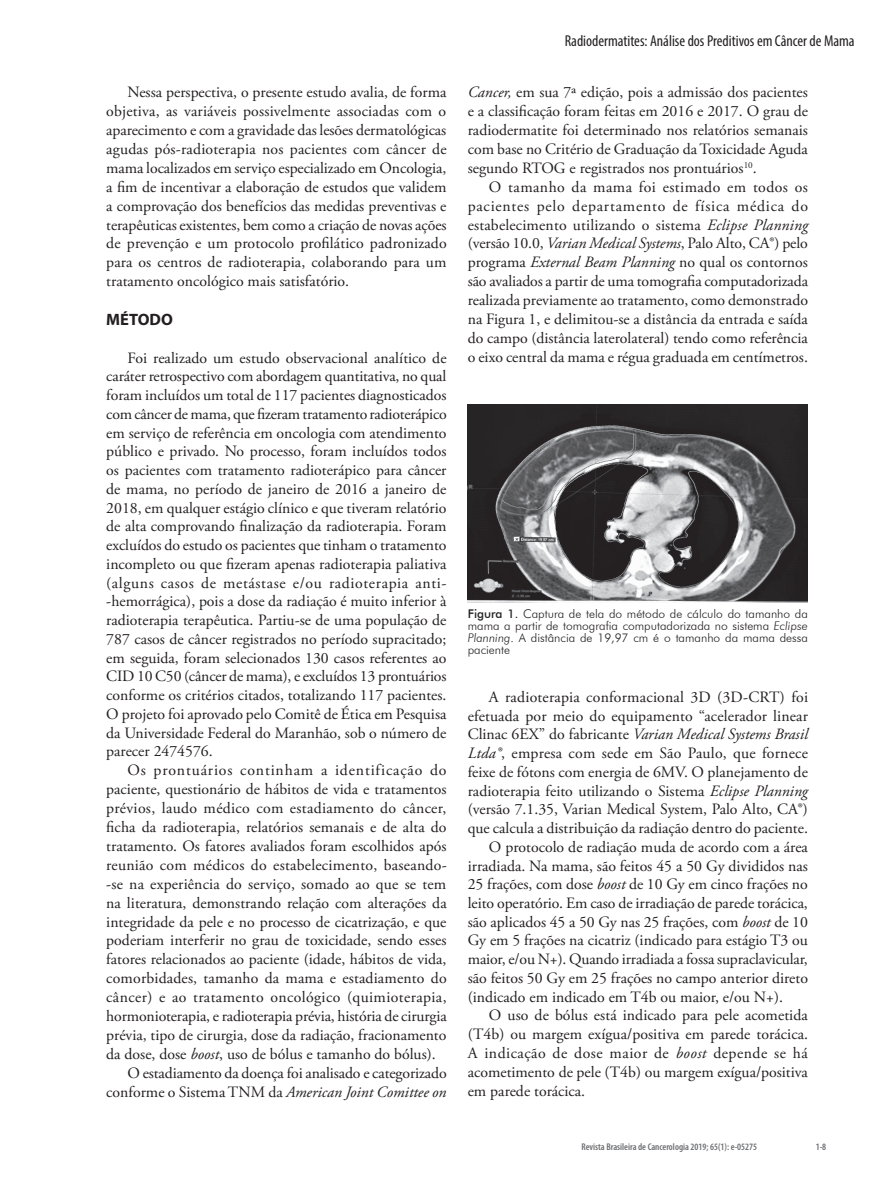
<style>
.page{position:relative;width:893px;height:1191px;background:#fff}
.page>*{position:absolute;margin:0;border:0;box-sizing:border-box;transform-origin:0 0}
.t1{font:700 16.5px "Myriad Pro";color:#231f20}
.t2{font:15.75px/18.9px "Adobe Garamond Pro";color:#231f20;text-align:justify}
.t3{font:italic 15.75px "Adobe Garamond Pro";color:#231f20}
.t4{font:condensed 15.75px "Myriad Pro";color:#231f20}
.t5{font:15.75px "Adobe Garamond Pro";letter-spacing:.025em;color:#231f20}
.t6{font:15.75px "Adobe Garamond Pro";letter-spacing:.02em;color:#231f20}
.t7{font:15.75px "Adobe Garamond Pro";letter-spacing:.03em;color:#231f20}
.t8{font:15.75px "Adobe Garamond Pro";letter-spacing:.055em;color:#231f20}
.t9{font:300 12px/12px "Futura BT";color:#231f20;text-align:justify}
.t10{font:600 condensed 9.75px "Myriad Pro";color:#6c6d70}
.s1{font-style:italic}
.s2{font-style:normal}
.s3{font-weight:500}
</style>
<div class="page">
<img style="left:468px;top:404px;width:340px;height:198px">
<p class="t2" style="left:106px;top:83px;width:342px;text-indent:21px">Nessa perspectiva, o presente estudo avalia, de forma objetiva, as variáveis possivelmente associadas com o aparecimento e com a gravidade das lesões dermatológicas agudas pós-radioterapia nos pacientes com câncer de mama localizados em serviço especializado em Oncologia, a fim de incentivar a elaboração de estudos que validem a comprovação dos benefícios das medidas preventivas e terapêuticas existentes, bem como a criação de novas ações de prevenção e um protocolo profilático padronizado para os centros de radioterapia, colaborando para um tratamento oncológico mais satisfatório.</p>
<p class="t1" style="left:106px;top:309px;width:68px">MÉTODO</p>
<p class="t2" style="left:106px;top:349px;width:342px;text-indent:21px">Foi realizado um estudo observacional analítico de caráter retrospectivo com abordagem quantitativa, no qual foram incluídos um total de 117 pacientes diagnosticados com câncer de mama, que fizeram tratamento radioterápico em serviço de referência em oncologia com atendimento público e privado. No processo, foram incluídos todos os pacientes com tratamento radioterápico para câncer de mama, no período de janeiro de 2016 a janeiro de 2018, em qualquer estágio clínico e que tiveram relatório de alta comprovando finalização da radioterapia. Foram excluídos do estudo os pacientes que tinham o tratamento incompleto ou que fizeram apenas radioterapia paliativa (alguns casos de metástase e/ou radioterapia anti--hemorrágica), pois a dose da radiação é muito inferior à radioterapia terapêutica. Partiu-se de uma população de 787 casos de câncer registrados no período supracitado; em seguida, foram selecionados 130 casos referentes ao CID 10 C50 (câncer de mama), e excluídos 13 prontuários conforme os critérios citados, totalizando 117 pacientes.<br>O projeto foi aprovado pelo Comitê de Ética em Pesquisa da Universidade Federal do Maranhão, sob o número de parecer 2474576.</p>
<p class="t8" style="left:128px;top:761px;width:321px">Os prontuários continham a identificação do</p>
<p class="t2" style="left:106px;top:780px;width:342px">paciente, questionário de hábitos de vida e tratamentos</p>
<p class="t6" style="left:106px;top:798px;width:342px">prévios, laudo médico com estadiamento do câncer,</p>
<p class="t2" style="left:106px;top:818px;width:342px">ficha da radioterapia, relatórios semanais e de alta do</p>
<p class="t2" style="left:106px;top:837px;width:342px">tratamento. Os fatores avaliados foram escolhidos após</p>
<p class="t2" style="left:106px;top:856px;width:342px">reunião com médicos do estabelecimento, baseando-</p>
<p class="t2" style="left:106px;top:875px;width:341px">-se na experiência do serviço, somado ao que se tem</p>
<p class="t2" style="left:106px;top:893px;width:342px">na literatura, demonstrando relação com alterações da</p>
<p class="t2" style="left:106px;top:912px;width:342px">integridade da pele e no processo de cicatrização, e que</p>
<p class="t2" style="left:106px;top:931px;width:342px">poderiam interferir no grau de toxicidade, sendo esses</p>
<p class="t2" style="left:106px;top:950px;width:342px">fatores relacionados ao paciente (idade, hábitos de vida,</p>
<p class="t2" style="left:106px;top:969px;width:342px">comorbidades, tamanho da mama e estadiamento do</p>
<p class="t5" style="left:106px;top:987px;width:342px">câncer) e ao tratamento oncológico (quimioterapia,</p>
<p class="t2" style="left:106px;top:1007px;width:342px">hormonioterapia, e radioterapia prévia, história de cirurgia</p>
<p class="t2" style="left:106px;top:1026px;width:342px">prévia, tipo de cirurgia, dose da radiação, fracionamento</p>
<p class="t2" style="left:106px;top:1045px;width:331px">da dose, dose <span class="s1">boost</span>, uso de bólus e tamanho do bólus).</p>
<p class="t2" style="left:128px;top:1064px;width:321px">O estadiamento da doença foi analisado e categorizado</p>
<p class="t3" style="left:106px;top:1082px;width:342px"><span class="s2">conforme o Sistema TNM da</span> American Joint Comittee on</p>
<p class="t4" style="left:565px;top:31px;width:291px">Radiodermatites: Análise dos Preditivos em Câncer de Mama</p>
<p class="t2" style="left:468px;top:83px;width:342px"><span class="s1">Cancer,</span> em sua 7ª edição, pois a admissão dos pacientes e a classificação foram feitas em 2016 e 2017. O grau de radiodermatite foi determinado nos relatórios semanais com base no Critério de Graduação da Toxicidade Aguda segundo RTOG e registrados nos prontuários<sup>10</sup>.</p>
<p class="t2" style="left:468px;top:178px;width:342px;text-indent:21px">O tamanho da mama foi estimado em todos os pacientes pelo departamento de física médica do estabelecimento utilizando o sistema <span class="s1">Eclipse Planning </span>(versão 10.0, <span class="s1">Varian Medical Systems</span>, Palo Alto, CA®) pelo programa <span class="s1">External Beam Planning</span> no qual os contornos são avaliados a partir de uma tomografia computadorizada realizada previamente ao tratamento, como demonstrado na Figura 1, e delimitou-se a distância da entrada e saída do campo (distância laterolateral) tendo como referência o eixo central da mama e régua graduada em centímetros.</p>
<p class="t9" style="left:468px;top:608px;width:342px"><span class="s3">Figura 1.</span> Captura de tela do método de cálculo do tamanho da mama a partir de tomografia computadorizada no sistema <span class="s1">Eclipse Planning</span>. A distância de 19,97 cm é o tamanho da mama dessa paciente</p>
<p class="t2" style="left:489px;top:688px;width:321px">A radioterapia conformacional 3D (3D-CRT) foi</p>
<p class="t2" style="left:468px;top:706px;width:342px">efetuada por meio do equipamento “acelerador linear</p>
<p class="t3" style="left:468px;top:725px;width:342px"><span class="s2">Clinac 6EX” do fabricante</span> Varian Medical Systems Brasil</p>
<p class="t2" style="left:468px;top:744px;width:342px"><span class="s1">Ltda®</span>, empresa com sede em São Paulo, que fornece</p>
<p class="t2" style="left:468px;top:763px;width:342px">feixe de fótons com energia de 6MV. O planejamento de</p>
<p class="t2" style="left:468px;top:781px;width:342px">radioterapia feito utilizando o Sistema <span class="s1">Eclipse Planning</span></p>
<p class="t2" style="left:468px;top:800px;width:342px">(versão 7.1.35, Varian Medical System, Palo Alto, CA®)</p>
<p class="t2" style="left:468px;top:819px;width:342px">que calcula a distribuição da radiação dentro do paciente.</p>
<p class="t2" style="left:489px;top:838px;width:320px">O protocolo de radiação muda de acordo com a área</p>
<p class="t2" style="left:468px;top:856px;width:342px">irradiada. Na mama, são feitos 45 a 50 Gy divididos nas</p>
<p class="t2" style="left:468px;top:875px;width:342px">25 frações, com dose <span class="s1">boost</span> de 10 Gy em cinco frações no</p>
<p class="t2" style="left:468px;top:894px;width:342px">leito operatório. Em caso de irradiação de parede torácica,</p>
<p class="t2" style="left:468px;top:913px;width:342px">são aplicados 45 a 50 Gy nas 25 frações, com <span class="s1">boost</span> de 10</p>
<p class="t2" style="left:468px;top:931px;width:342px">Gy em 5 frações na cicatriz (indicado para estágio T3 ou</p>
<p class="t2" style="left:468px;top:950px;width:342px">maior, e/ou N+). Quando irradiada a fossa supraclavicular,</p>
<p class="t2" style="left:468px;top:969px;width:342px">são feitos 50 Gy em 25 frações no campo anterior direto</p>
<p class="t2" style="left:468px;top:987px;width:317px">(indicado em indicado em T4b ou maior, e/ou N+).</p>
<p class="t2" style="left:489px;top:1006px;width:320px">O uso de bólus está indicado para pele acometida</p>
<p class="t2" style="left:468px;top:1025px;width:342px">(T4b) ou margem exígua/positiva em parede torácica.</p>
<p class="t7" style="left:468px;top:1043px;width:342px">A indicação de dose maior de <span class="s1">boost</span> depende se há</p>
<p class="t2" style="left:468px;top:1063px;width:342px">acometimento de pele (T4b) ou margem exígua/positiva</p>
<p class="t2" style="left:468px;top:1082px;width:119px">em parede torácica.</p>
<p class="t10" style="left:581px;top:1141px;width:177px">Revista Brasileira de Cancerologia 2019; 65(1): e-05275</p>
<p class="t10" style="left:816px;top:1141px;width:12px">1-8</p>
</div>
